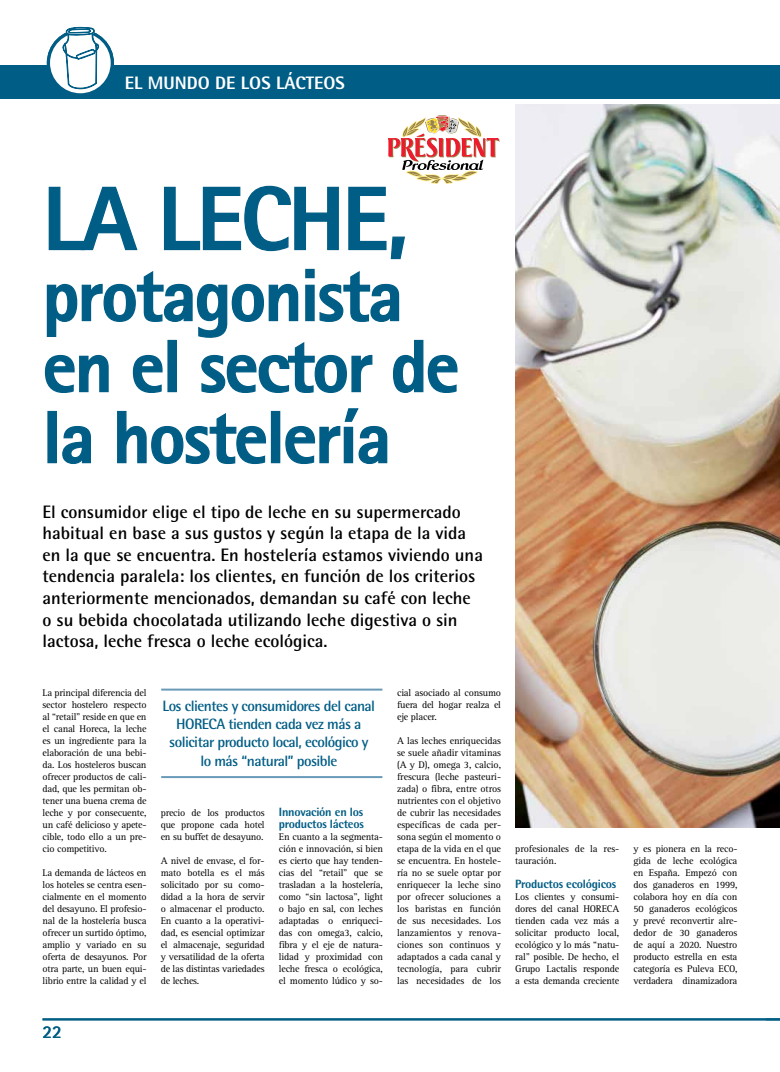
<style>
.page{position:relative;width:780px;height:1072px;background:#fff}
.page>*{position:absolute;margin:0;border:0;box-sizing:border-box;transform-origin:0 0}
.t1{font:800 90px "Rotis Sans Serif";letter-spacing:-.03em;color:#005d85}
.t2{font:800 74px/71px "Rotis Sans Serif";letter-spacing:-.03em;color:#005d85}
.t3{font:700 18px/21.6px "Rotis Semi Sans";color:#000}
.t4{font:800 18px "Rotis Semi Sans";color:#fff}
.t5{font:700 18px "Rotis Sans Serif";color:#005d85}
.t6{font:700 15px/18px "Rotis Semi Sans";letter-spacing:-.035em;color:#005d85;text-align:center}
.t7{font:800 12px/12px "Rotis Semi Sans";letter-spacing:-.02em;color:#005d85}
.t8{font:10px/12px "Rotis Serif";letter-spacing:-.02em;color:#000;text-align:justify}
</style>
<div class="page">
<div style="left:0;top:66px;width:780px;height:33px;background:#005d85"></div>
<svg style="left:48px;top:31px;width:64px;height:64px"></svg>
<div style="left:47px;top:29px;width:67px;height:67px;border:3px solid #005d85;border-radius:50%"></div>
<hr style="left:161px;top:688px;width:221px;height:2px;background:#699ab8">
<hr style="left:161px;top:776px;width:221px;height:2px;background:#699ab8">
<hr style="left:43px;top:1018px;width:737px;height:2px;background:#005d85">
<svg style="left:48px;top:186px;width:90px;height:65px"></svg>
<svg style="left:163px;top:185px;width:176px;height:67px"></svg>
<svg style="left:44px;top:268px;width:414px;height:125px"></svg>
<div style="left:47px;top:411px;width:10px;height:52px;border:1px solid #005d85"></div>
<svg style="left:62px;top:425px;width:29px;height:39px"></svg>
<svg style="left:117px;top:410px;width:149px;height:54px"></svg>
<div style="left:271px;top:411px;width:9px;height:52px;border:1px solid #005d85"></div>
<svg style="left:285px;top:408px;width:103px;height:56px"></svg>
<img style="left:515px;top:105px;width:265px;height:723px">
<svg style="left:61px;top:27px;width:47px;height:69px"></svg>
<svg style="left:348px;top:115px;width:152px;height:145px"></svg>
<h3 class="t4" style="left:125px;top:71px;width:221px">EL MUNDO DE LOS LÁCTEOS</h3>
<h1 class="t1" style="left:43px;top:162px;width:367px">LA LECHE,</h1>
<h2 class="t2" style="left:43px;top:259px;width:418px">protagonista en el sector de la hostelería</h2>
<p class="t3" style="left:43px;top:500px;width:442px">El consumidor elige el tipo de leche en su supermercado habitual en base a sus gustos y según la etapa de la vida en la que se encuentra. En hostelería estamos viviendo una tendencia paralela: los clientes, en función de los criterios anteriormente mencionados, demandan su café con leche o su bebida chocolatada utilizando leche digestiva o sin lactosa, leche fresca o leche ecológica.</p>
<p class="t8" style="left:43px;top:687px;width:105px">La principal diferencia del sector hostelero respecto al “retail” reside en que en el canal Horeca, la leche es un ingrediente para la elaboración de una bebi&shy;da. Los hosteleros buscan ofrecer productos de cali&shy;dad, que les permitan ob&shy;tener una buena crema de leche y por consecuente, un café delicioso y apete&shy;cible, todo ello a un pre&shy;cio competitivo.</p>
<p class="t8" style="left:43px;top:867px;width:105px">La demanda de lácteos en los hoteles se centra esen&shy;cialmente en el momento del desayuno. El profesio&shy;nal de la hostelería busca ofrecer un surtido óptimo, amplio y variado en su oferta de desayunos. Por otra parte, un buen equi&shy;librio entre la calidad y el</p>
<h3 class="t6" style="left:162px;top:697px;width:214px">Los clientes y consumidores del canal<br>HORECA tienden cada vez más a solicitar producto local, ecológico y lo más “natural” posible</h3>
<p class="t8" style="left:397px;top:687px;width:105px">cial asociado al consumo fuera del hogar realza el eje placer.</p>
<p class="t8" style="left:397px;top:735px;width:105px">A las leches enriquecidas se suele añadir vitaminas (A y D), omega 3, calcio, frescura (leche pasteuri&shy;zada) o fibra, entre otros nutrientes con el objetivo de cubrir las necesidades específicas de cada per&shy;sona según el momento o etapa de la vida en el que se encuentra. En hostele&shy;ría no se suele optar por enriquecer la leche sino por ofrecer soluciones a los baristas en función de sus necesidades. Los lanzamientos y renova&shy;ciones son continuos y adaptados a cada canal y tecnología, para cubrir las necesidades de los</p>
<p class="t7" style="left:279px;top:806px;width:86px">Innovación en los productos lácteos</p>
<p class="t8" style="left:279px;top:831px;width:105px">En cuanto a la segmenta&shy;ción e innovación, si bien es cierto que hay tenden&shy;cias del “retail” que se trasladan a la hostelería, como “sin lactosa”, light o bajo en sal, con leches adaptadas o enriqueci&shy;das con omega3, calcio, fibra y el eje de natura&shy;lidad y proximidad con leche fresca o ecológica, el momento lúdico y so-</p>
<p class="t8" style="left:515px;top:843px;width:105px">profesionales de la res&shy;tauración.</p>
<p class="t8" style="left:161px;top:807px;width:105px">precio de los productos que propone cada hotel en su buffet de desayuno.</p>
<p class="t8" style="left:161px;top:855px;width:105px">A nivel de envase, el for&shy;mato botella es el más solicitado por su como&shy;didad a la hora de servir o almacenar el producto.<br>En cuanto a la operativi&shy;dad, es esencial optimizar el almacenaje, seguridad y versatilidad de la oferta de las distintas variedades de leches.</p>
<p class="t7" style="left:515px;top:878px;width:102px">Productos ecológicos</p>
<p class="t8" style="left:515px;top:891px;width:105px">Los clientes y consumi&shy;dores del canal HORECA tienden cada vez más a solicitar producto local, ecológico y lo más “natu&shy;ral” posible. De hecho, el Grupo Lactalis responde a esta demanda creciente</p>
<p class="t8" style="left:633px;top:843px;width:105px">y es pionera en la reco&shy;gida de leche ecológica en España. Empezó con dos ganaderos en 1999, colabora hoy en día con 50 ganaderos ecológicos y prevé reconvertir alre&shy;dedor de 30 ganaderos de aquí a 2020. Nuestro producto estrella en esta categoría es Puleva ECO, verdadera dinamizadora</p>
<h3 class="t5" style="left:43px;top:1020px;width:21px">22</h3>
</div>
